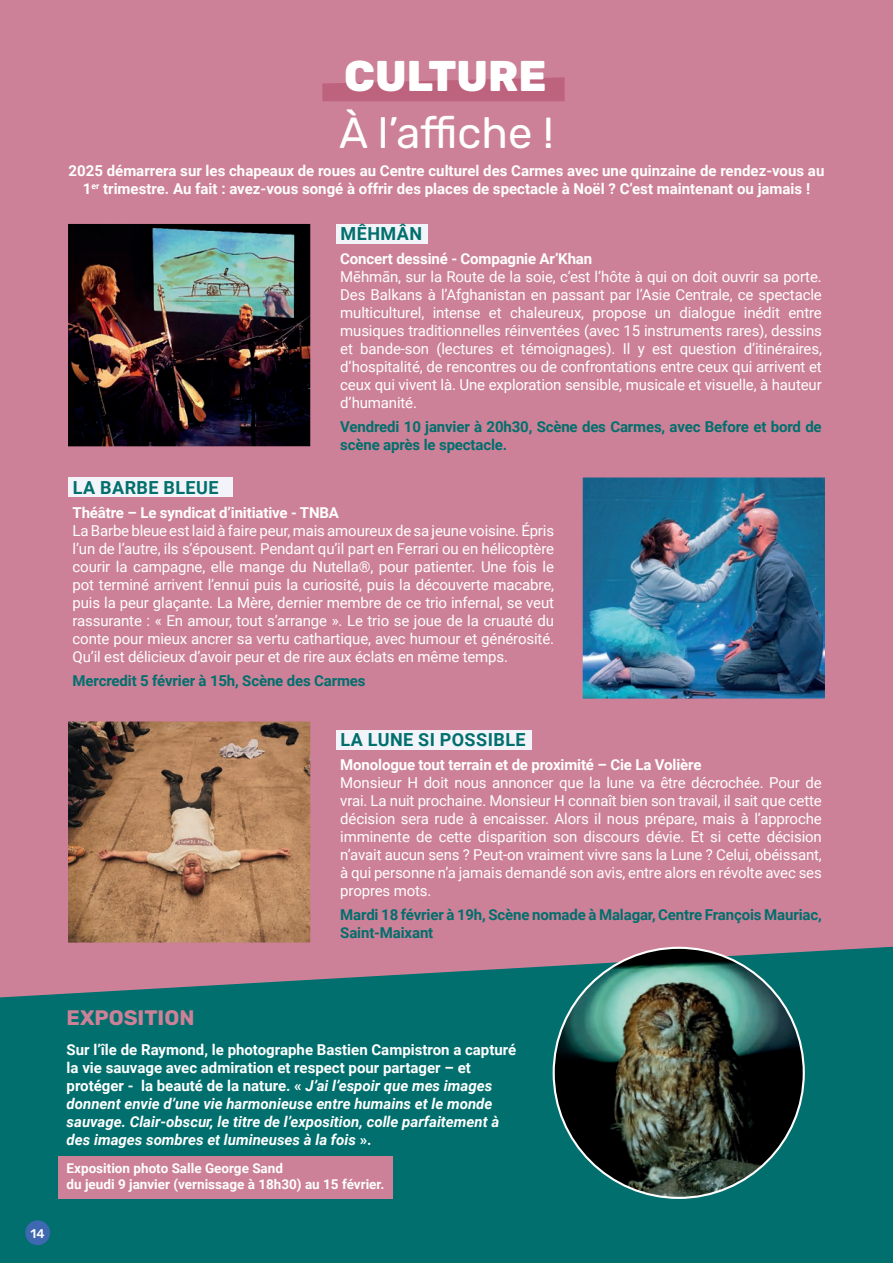
<style>
.page{position:relative;width:893px;height:1263px;background:#cd8198}
.page>*{position:absolute;margin:0;border:0;box-sizing:border-box;transform-origin:0 0}
.t1{font:43.5px "Rubik";color:#fff}
.t2{font:800 43.05px "Rubik";color:#fff}
.t3{font:700 21px "Rubik";color:#cd8198}
.t4{font:700 18px "Roboto";letter-spacing:.025em;color:#006f6d}
.t5{font:15px/18px "Roboto";letter-spacing:-.01em;color:#fff;text-align:justify}
.t6{font:italic 700 15px/18px "Roboto";color:#fff}
.t7{font:700 15px/18px "Roboto";color:#fff;text-align:center}
.t8{font:700 15px/18px "Roboto";letter-spacing:-.01em;color:#006f6d}
.t9{font:700 13.5px/16.2px "Roboto";color:#fff}
.t10{font:500 12.6px "Rubik";color:#fff}
.s1{font-style:normal}
</style>
<div class="page">
<img style="left:68px;top:224px;width:242px;height:222px">
<img style="left:68px;top:721px;width:242px;height:222px">
<img style="left:583px;top:477px;width:242px;height:222px">
<svg style="left:322px;top:77px;width:243px;height:24px;background:#bf6781"></svg>
<svg style="left:0;top:947px;width:893px;height:316px;background:#167172"></svg>
<div style="left:336px;top:224px;width:91px;height:20px;background:#f3f4f9"></div>
<div style="left:336px;top:730px;width:195px;height:20px;background:#f3f4f9"></div>
<div style="left:68px;top:477px;width:164px;height:20px;background:#f3f4f9"></div>
<div style="left:58px;top:1157px;width:335px;height:42px;background:#cd8198"></div>
<img style="left:554px;top:948px;width:250px;height:250px;border-radius:125px">
<div style="left:25px;top:1220px;width:25px;height:25px;background:#3e68b0;border-radius:50%"></div>
<h2 class="t2" style="left:344px;top:51px;width:204px">CULTURE</h2>
<h1 class="t1" style="left:339px;top:102px;width:216px">À l’affiche !</h1>
<p class="t7" style="left:69px;top:162px;width:757px">2025 démarrera sur les chapeaux de roues au Centre culturel des Carmes avec une quinzaine de rendez-vous au<br>1<sup>er</sup> trimestre. Au fait : avez-vous songé à offrir des places de spectacle à Noël ? C’est maintenant ou jamais !</p>
<p class="t4" style="left:341px;top:221px;width:83px">MÊHMÂN</p>
<p class="t7" style="left:340px;top:249px;width:253px">Concert dessiné - Compagnie Ar’Khan</p>
<p class="t5" style="left:340px;top:267px;width:483px">Mēhmān, sur la Route de la soie, c’est l’hôte à qui on doit ouvrir sa porte.<br>Des Balkans à l’Afghanistan en passant par l’Asie Centrale, ce spectacle multiculturel, intense et chaleureux, propose un dialogue inédit entre musiques traditionnelles réinventées (avec 15 instruments rares), dessins et bande-son (lectures et témoignages). Il y est question d’itinéraires, d’hospitalité, de rencontres ou de confrontations entre ceux qui arrivent et ceux qui vivent là. Une exploration sensible, musicale et visuelle, à hauteur d’humanité.</p>
<p class="t8" style="left:340px;top:417px;width:483px">Vendredi 10 janvier à 20h30, Scène des Carmes, avec Before et bord de scène après le spectacle.</p>
<p class="t4" style="left:73px;top:475px;width:147px">LA BARBE BLEUE</p>
<p class="t7" style="left:73px;top:503px;width:268px">Théâtre – Le syndicat d’initiative - TNBA</p>
<p class="t5" style="left:73px;top:521px;width:483px">La Barbe bleue est laid à faire peur, mais amoureux de sa jeune voisine. Épris l’un de l’autre, ils s’épousent. Pendant qu’il part en Ferrari ou en hélicoptère courir la campagne, elle mange du Nutella®, pour patienter. Une fois le pot terminé arrivent l’ennui puis la curiosité, puis la découverte macabre, puis la peur glaçante. La Mère, dernier membre de ce trio infernal, se veut rassurante : « En amour, tout s’arrange ». Le trio se joue de la cruauté du conte pour mieux ancrer sa vertu cathartique, avec humour et générosité.<br>Qu’il est délicieux d’avoir peur et de rire aux éclats en même temps.</p>
<p class="t8" style="left:73px;top:671px;width:294px">Mercredit 5 février à 15h, Scène des Carmes</p>
<p class="t4" style="left:341px;top:727px;width:187px">LA LUNE SI POSSIBLE</p>
<p class="t7" style="left:340px;top:755px;width:363px">Monologue tout terrain et de proximité – Cie La Volière</p>
<p class="t5" style="left:340px;top:773px;width:483px">Monsieur H doit nous annoncer que la lune va être décrochée. Pour de vrai. La nuit prochaine. Monsieur H connaît bien son travail, il sait que cette décision sera rude à encaisser. Alors il nous prépare, mais à l’approche imminente de cette disparition son discours dévie. Et si cette décision n’avait aucun sens ? Peut-on vraiment vivre sans la Lune ? Celui, obéissant, à qui personne n’a jamais demandé son avis, entre alors en révolte avec ses propres mots.</p>
<p class="t8" style="left:340px;top:905px;width:483px">Mardi 18 février à 19h, Scène nomade à Malagar, Centre François Mauriac,<br>Saint-Maixant</p>
<p class="t10" style="left:31px;top:1224px;width:16px">14</p>
<h3 class="t3" style="left:67px;top:1005px;width:129px">EXPOSITION</h3>
<p class="t6" style="left:67px;top:1040px;width:451px"><span class="s1">Sur l’île de Raymond, le photographe Bastien Campistron a capturé la vie sauvage avec admiration et respect pour partager – et protéger - la beauté de la nature. «</span> J’ai l’espoir que mes images donnent envie d’une vie harmonieuse entre humains et le monde sauvage. Clair-obscur, le titre de l’exposition, colle parfaitement à des images sombres et lumineuses à la fois <span class="s1">».</span></p>
<p class="t9" style="left:67px;top:1160px;width:319px">Exposition photo Salle George Sand<br>du jeudi 9 janvier (vernissage à 18h30) au 15 février.</p>
</div>
